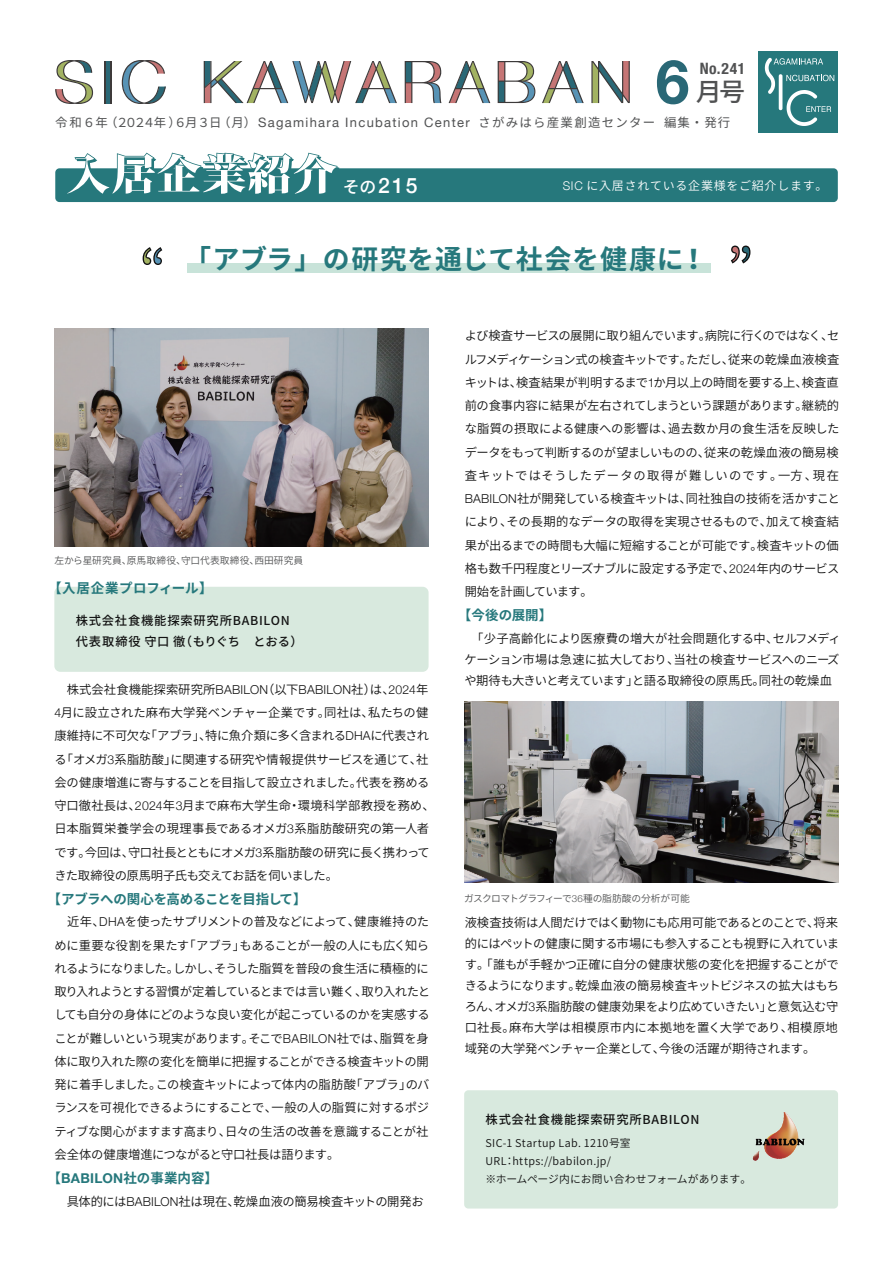
<style>
.page{position:relative;width:893px;height:1263px;background:#fff}
.page>*{position:absolute;margin:0;border:0;box-sizing:border-box;transform-origin:0 0}
.t1{font:700 60.9px "Helvetica Neue";color:#2a6876}
.t2{font:700 27px "Noto Sans CJ Kjp";letter-spacing:.03em;color:#26787c}
.t3{font:500 25.35px "Noto Sans CJ Kjp";color:#515253}
.t4{font:500 21.15px "Helvetica Neue";color:#fff}
.t5{font:700 condensed 15.6px "Helvetica Neue";color:#515253}
.t6{font:700 13.5px "Noto Sans CJ Kjp";letter-spacing:-.015em;color:#26787c}
.t7{font:700 13.5px "Noto Sans CJ Kjp";letter-spacing:-.04em;color:#26787c}
.t8{font:700 13.5px "Noto Sans CJ Kjp";letter-spacing:.03em;color:#26787c}
.t9{font:12.45px "Noto Sans CJ Kjp";letter-spacing:.1em;color:#515253}
.t10{font:600 12.3px/23.2px "Noto Sans CJ Kjp";letter-spacing:-.03em;color:#121212;text-align:justify}
.t11{font:500 12.3px/20.2px "Noto Sans CJ Kjp";letter-spacing:.065em;color:#121212}
.t12{font:600 12px "Noto Sans CJ Kjp";letter-spacing:.06em;color:#fff}
.t13{font:600 10.8px/18px "Noto Sans CJ Kjp";letter-spacing:.03em;color:#121212}
.t14{font:600 9.75px "Noto Sans CJ Kjp";letter-spacing:.01em;color:#515253}
.t15{font:600 9.75px "Noto Sans CJ Kjp";letter-spacing:-.04em;color:#515253}
.s1{font-family:"Helvetica Neue";font-size:13.05px}
.s2{font-family:"Noto Sans CJ Kjp";font-size:16.95px}
.s3{font-family:"Helvetica Neue";font-weight:300}
.s4{font-family:"Helvetica Neue"}
</style>
<div class="page">
<div style="left:464px;top:1090px;width:374px;height:118px;background:#d8e9de;border-radius:4px"></div>
<svg style="left:105px;top:61px;width:6px;height:42px"></svg>
<hr style="left:104px;top:61px;width:1px;height:42px;background:#3d3a3a">
<hr style="left:111px;top:61px;width:1px;height:42px;background:#3d3a3a">
<svg style="left:55px;top:60px;width:38px;height:44px"></svg>
<svg style="left:122px;top:60px;width:44px;height:44px"></svg>
<svg style="left:204px;top:61px;width:193px;height:42px"></svg>
<svg style="left:405px;top:61px;width:37px;height:42px"></svg>
<svg style="left:449px;top:61px;width:41px;height:42px"></svg>
<svg style="left:498px;top:61px;width:37px;height:42px"></svg>
<svg style="left:542px;top:61px;width:42px;height:42px"></svg>
<svg style="left:591px;top:61px;width:39px;height:42px"></svg>
<div style="left:758px;top:51px;width:79px;height:81px;background:#26787c"></div>
<svg style="left:765px;top:58px;width:69px;height:68px"></svg>
<div style="left:55px;top:168px;width:783px;height:34px;background:#26787c;border-radius:4px"></div>
<svg style="left:65px;top:152px;width:275px;height:42px"></svg>
<div style="left:54px;top:587px;width:375px;height:85px;background:#d8e9de;border-radius:6px"></div>
<img style="left:54px;top:329px;width:375px;height:217px">
<img style="left:464px;top:701px;width:374px;height:181px">
<div style="left:187px;top:264px;width:524px;height:9px;background:#c8e3d9"></div>
<svg style="left:143px;top:247px;width:19px;height:18px"></svg>
<svg style="left:731px;top:246px;width:19px;height:17px"></svg>
<img style="left:752px;top:1113px;width:53px;height:47px">
<h1 class="t1" style="left:656px;top:34px;width:35px">6</h1>
<p class="t5" style="left:700px;top:55px;width:47px">No.241</p>
<h3 class="t3" style="left:696px;top:78px;width:51px">月号</h3>
<p class="t9" style="left:55px;top:115px;width:676px">令和６年（２０２４年）６月３日（月） <span class="s1">Sagamihara Incubation Center</span> さがみはら産業創造センター 編集・発行</p>
<h3 class="t4" style="left:343px;top:168px;width:76px"><span class="s2">その</span>215</h3>
<p class="t12" style="left:563px;top:179px;width:266px"><span class="s3">SIC</span> に入居されている企業様をご紹介します。</p>
<h2 class="t2" style="left:184px;top:244px;width:524px">「アブラ」の研究を通じて社会を健康に！</h2>
<p class="t14" style="left:54px;top:555px;width:250px">左から星研究員、原馬取締役、守口代表取締役、西田研究員</p>
<p class="t8" style="left:48px;top:580px;width:166px">【入居企業プロフィール】</p>
<p class="t11" style="left:76px;top:611px;width:229px">株式会社食機能探索研究所BABILON代表取締役 守口 徹（もりぐち　とおる）</p>
<p class="t10" style="left:54px;top:678px;width:382px;text-align:left">　株式会社食機能探索研究所<span class="s3">BABILON</span>（以下<span class="s3">BABILON</span>社）は、<span class="s3">2024</span>年<span class="s3">4</span>月に設立された麻布大学発ベンチャー企業です。同社は、私たちの健康維持に不可欠な「アブラ」、特に魚介類に多く含まれる<span class="s3">DHA</span>に代表される「オメガ<span class="s3">3</span>系脂肪酸」に関連する研究や情報提供サービスを通じて、社会の健康増進に寄与することを目指して設立されました。代表を務める守口徹社長は、<span class="s3">2024</span>年<span class="s3">3</span>月まで麻布大学生命・環境科学部教授を務め、日本脂質栄養学会の現理事長であるオメガ<span class="s3">3</span>系脂肪酸研究の第一人者です。今回は、守口社長とともにオメガ<span class="s3">3</span>系脂肪酸の研究に長く携わってきた取締役の原馬明子氏も交えてお話を伺いました。</p>
<p class="t7" style="left:48px;top:892px;width:261px">【アブラへの関心を高めることを目指して】</p>
<p class="t10" style="left:54px;top:911px;width:378px;text-align:left">　近年、<span class="s3">DHA</span>を使ったサプリメントの普及などによって、健康維持のために重要な役割を果たす「アブラ」もあることが一般の人にも広く知られるようになりました。しかし、そうした脂質を普段の食生活に積極的に取り入れようとする習慣が定着しているとまでは言い難く、取り入れたとしても自分の身体にどのような良い変化が起こっているのかを実感することが難しいという現実があります。そこで<span class="s3">BABILON</span>社では、脂質を身体に取り入れた際の変化を簡単に把握することができる検査キットの開発に着手しました。この検査キットによって体内の脂肪酸「アブラ」のバランスを可視化できるようにすることで、一般の人の脂質に対するポジティブな関心がますます高まり、日々の生活の改善を意識することが社会全体の健康増進につながると守口社長は語ります。</p>
<p class="t6" style="left:48px;top:1171px;width:172px">【<span class="s4">BABILON</span>社の事業内容】</p>
<p class="t10" style="left:54px;top:1190px;width:371px">　具体的には<span class="s3">BABILON</span>社は現在、乾燥血液の簡易検査キットの開発お</p>
<p class="t10" style="left:465px;top:324px;width:377px">よび検査サービスの展開に取り組んでいます。病院に行くのではなく、セルフメディケーション式の検査キットです。ただし、従来の乾燥血液検査キットは、検査結果が判明するまで<span class="s3">1</span>か月以上の時間を要する上、検査直前の食事内容に結果が左右されてしまうという課題があります。継続的な脂質の摂取による健康への影響は、過去数か月の食生活を反映したデータをもって判断するのが望ましいものの、従来の乾燥血液の簡易検査キットではそうしたデータの取得が難しいのです。一方、現在<span class="s3">BABILON</span>社が開発している検査キットは、同社独自の技術を活かすことにより、その長期的なデータの取得を実現させるもので、加えて検査結果が出るまでの時間も大幅に短縮することが可能です。検査キットの価格も数千円程度とリーズナブルに設定する予定で、<span class="s3">2024</span>年内のサービス開始を計画しています。</p>
<p class="t6" style="left:458px;top:608px;width:96px">【今後の展開】</p>
<p class="t10" style="left:465px;top:628px;width:378px;line-height:21px">　「少子高齢化により医療費の増大が社会問題化する中、セルフメディケーション市場は急速に拡大しており、当社の検査サービスへのニーズや期待も大きいと考えています」と語る取締役の原馬氏。同社の乾燥血</p>
<p class="t15" style="left:464px;top:893px;width:227px">ガスクロマトグラフィーで<span class="s3">36</span>種の脂肪酸の分析が可能</p>
<p class="t10" style="left:465px;top:913px;width:376px;line-height:21px">液検査技術は人間だけではく動物にも応用可能であるとのことで、将来的にはペットの健康に関する市場にも参入することも視野に入れています。「誰もが手軽かつ正確に自分の健康状態の変化を把握することができるようになります。乾燥血液の簡易検査キットビジネスの拡大はもちろん、オメガ<span class="s3">3</span>系脂肪酸の健康効果をより広めていきたい」と意気込む守口社長。麻布大学は相模原市内に本拠地を置く大学であり、相模原地域発の大学発ベンチャー企業として、今後の活躍が期待されます。</p>
<p class="t11" style="left:485px;top:1109px;width:215px">株式会社食機能探索研究所BABILON</p>
<p class="t13" style="left:485px;top:1135px;width:267px">SIC-1 Startup Lab. 1210号室<br>URL：https://babilon.jp/<br>※ホームページ内にお問い合わせフォームがあります。</p>
</div>
